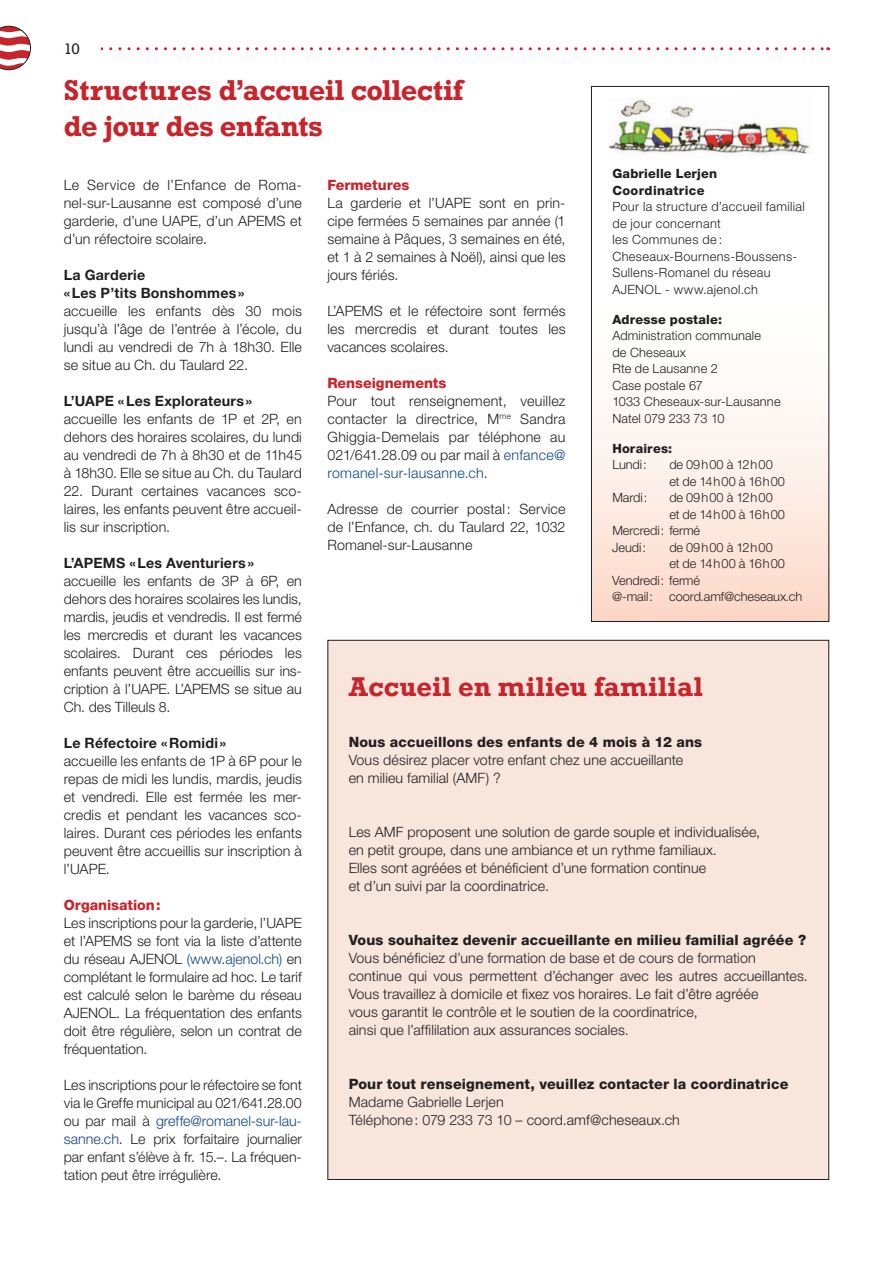
<style>
.page{position:relative;width:893px;height:1263px;background:#fff}
.page>*{position:absolute;margin:0;border:0;box-sizing:border-box;transform-origin:0 0}
.t1{font:700 27px/36px "Rockwell";letter-spacing:-.015em;color:#c8242b}
.t2{font:700 25.5px "Rockwell";letter-spacing:.005em;color:#c8242b}
.t3{font:300 14.25px/18px "Helvetica Neue LT Std";letter-spacing:.01em;color:#231f20;text-align:justify}
.t4{font:800 14.25px "Helvetica Neue LT Std";letter-spacing:.01em;color:#231f20}
.t5{font:700 14.25px/18px "Helvetica Neue LT Std";letter-spacing:.015em;color:#231f20}
.t6{font:800 14.25px "Helvetica Neue LT Std";letter-spacing:-.005em;color:#c8242b}
.t7{font:14.25px "Rockwell";color:#231f20}
.t8{font:300 12.75px/16.5px "Helvetica Neue LT Std";letter-spacing:.015em;color:#231f20}
.t9{font:800 12.75px/16.5px "Helvetica Neue LT Std";letter-spacing:.015em;color:#231f20}
.t10{font:300 12.75px "Helvetica Neue LT Std";letter-spacing:-.005em;color:#231f20}
.t11{font:300 12.75px "Helvetica Neue LT Std";letter-spacing:-.01em;color:#231f20}
.s1{color:#124787}
</style>
<div class="page">
<svg style="left:101px;top:47px;width:728px;height:3px"></svg>
<svg style="left:0;top:26px;width:31px;height:44px"></svg>
<svg style="left:593px;top:415px;width:234px;height:205px"></svg>
<img style="left:608px;top:99px;width:202px;height:55px">
<div style="left:591px;top:86px;width:238px;height:536px;border:1px solid #231f20"></div>
<div style="left:327px;top:640px;width:502px;height:539px;background:#f8e5dc"></div>
<p class="t7" style="left:64px;top:40px;width:18px">10</p>
<h1 class="t1" style="left:64px;top:72px;width:401px">Structures d’accueil collectif de jour des enfants</h1>
<p class="t3" style="left:64px;top:175px;width:240px">Le Service de l’Enfance de Roma&shy;nel-sur-Lausanne est composé d’une garderie, d’une UAPE, d’un APEMS et d’un réfectoire scolaire.</p>
<p class="t5" style="left:64px;top:265px;width:182px">La Garderie<br>«Les P’tits Bonshommes»</p>
<p class="t3" style="left:64px;top:301px;width:240px">accueille les enfants dès 30 mois jusqu’à l’âge de l’entrée à l’école, du lundi au vendredi de 7h à 18h30. Elle se situe au Ch. du Taulard 22.</p>
<p class="t5" style="left:64px;top:391px;width:190px">L’UAPE «Les Explorateurs»</p>
<p class="t3" style="left:64px;top:409px;width:240px">accueille les enfants de 1P et 2P, en dehors des horaires scolaires, du lundi au vendredi de 7h à 8h30 et de 11h45 à 18h30. Elle se situe au Ch. du Taulard</p>
<p class="t3" style="left:64px;top:481px;width:240px">22. Durant certaines vacances sco&shy;laires, les enfants peuvent être accueil&shy;lis sur inscription.</p>
<p class="t5" style="left:64px;top:553px;width:192px">L’APEMS «Les Aventuriers»</p>
<p class="t3" style="left:64px;top:571px;width:240px">accueille les enfants de 3P à 6P, en dehors des horaires scolaires les lundis, mardis, jeudis et vendredis. Il est fermé les mercredis et durant les vacances scolaires. Durant ces périodes les enfants peuvent être accueillis sur ins&shy;cription à l’UAPE. L’APEMS se situe au Ch. des Tilleuls 8.</p>
<p class="t5" style="left:64px;top:733px;width:164px">Le Réfectoire «Romidi »</p>
<p class="t3" style="left:64px;top:751px;width:240px">accueille les enfants de 1P à 6P pour le repas de midi les lundis, mardis, jeudis et vendredi. Elle est fermée les mer&shy;credis et pendant les vacances sco&shy;laires. Durant ces périodes les enfants peuvent être accueillis sur inscription à l’UAPE.</p>
<p class="t6" style="left:64px;top:896px;width:99px">Organisation:</p>
<p class="t3" style="left:64px;top:913px;width:240px">Les inscriptions pour la garderie, l’UAPE et l’APEMS se font via la liste d’attente du réseau AJENOL <span class="s1">(www.ajenol.ch)</span> en complétant le formulaire ad hoc. Le tarif est calculé selon le barème du réseau AJENOL. La fréquentation des enfants doit être régulière, selon un contrat de fréquentation.</p>
<p class="t3" style="left:64px;top:1075px;width:240px">Les inscriptions pour le réfectoire se font via le Greffe municipal au 021/641.28.00 ou par mail à <span class="s1">greffe@romanel-sur-lau&shy;sanne.ch</span>. Le prix forfaitaire journalier par enfant s’élève à fr. 15.–. La fréquen&shy;tation peut être irrégulière.</p>
<p class="t9" style="left:612px;top:165px;width:106px">Gabrielle Lerjen<br>Coordinatrice</p>
<p class="t8" style="left:612px;top:198px;width:194px">Pour la structure d’accueil familial de jour concernant<br>les Communes de :<br>Cheseaux-Bournens-Boussens-<br>Sullens-Romanel du réseau<br>AJENOL - www.ajenol.ch</p>
<p class="t9" style="left:612px;top:311px;width:111px">Adresse postale:</p>
<p class="t8" style="left:612px;top:327px;width:170px">Administration communale<br>de Cheseaux<br>Rte de Lausanne 2<br>Case postale 67<br>1033 Cheseaux-sur-Lausanne<br>Natel 079 233 73 10</p>
<p class="t9" style="left:612px;top:440px;width:61px">Horaires:</p>
<p class="t8" style="left:612px;top:456px;width:36px">Lundi:</p>
<p class="t8" style="left:669px;top:456px;width:117px">de 09h00 à 12h00 et de 14h00 à 16h00</p>
<p class="t8" style="left:612px;top:489px;width:37px">Mardi:</p>
<p class="t8" style="left:669px;top:489px;width:105px">de 09h00 à 12h00</p>
<p class="t8" style="left:669px;top:506px;width:117px">et de 14h00 à 16h00</p>
<p class="t10" style="left:612px;top:523px;width:89px">Mercredi: fermé</p>
<p class="t8" style="left:612px;top:539px;width:35px">Jeudi:</p>
<p class="t8" style="left:669px;top:539px;width:105px">de 09h00 à 12h00</p>
<p class="t8" style="left:669px;top:555px;width:117px">et de 14h00 à 16h00</p>
<p class="t11" style="left:612px;top:572px;width:89px">Vendredi: fermé</p>
<p class="t8" style="left:612px;top:588px;width:42px">@-mail:</p>
<p class="t10" style="left:669px;top:589px;width:135px">coord.amf@cheseaux.ch</p>
<p class="t6" style="left:327px;top:176px;width:83px">Fermetures</p>
<p class="t3" style="left:327px;top:193px;width:240px">La garderie et l’UAPE sont en prin&shy;cipe fermées 5 semaines par année (1 semaine à Pâques, 3 semaines en été, et 1 à 2 semaines à Noël), ainsi que les jours fériés.</p>
<p class="t3" style="left:327px;top:301px;width:240px">L’APEMS et le réfectoire sont fermés les mercredis et durant toutes les vacances scolaires.</p>
<p class="t6" style="left:327px;top:374px;width:120px">Renseignements</p>
<p class="t3" style="left:327px;top:391px;width:240px">Pour tout renseignement, veuillez contacter la directrice, M<sup>me</sup> Sandra Ghiggia-Demelais par téléphone au 021/641.28.09 ou par mail à <span class="s1">enfance@ romanel-sur-lausanne.ch</span>.</p>
<p class="t3" style="left:327px;top:499px;width:240px">Adresse de courrier postal: Service de l’Enfance, ch. du Taulard 22, 1032<br>Romanel-sur-Lausanne</p>
<h2 class="t2" style="left:349px;top:670px;width:356px">Accueil en milieu familial</h2>
<p class="t4" style="left:349px;top:734px;width:355px">Nous accueillons des enfants de 4 mois à 12 ans</p>
<p class="t3" style="left:349px;top:751px;width:336px">Vous désirez placer votre enfant chez une accueillante en milieu familial (AMF) ?</p>
<p class="t3" style="left:349px;top:823px;width:413px;text-align:left">Les AMF proposent une solution de garde souple et individualisée, en petit groupe, dans une ambiance et un rythme familiaux.<br>Elles sont agréées et bénéficient d’une formation continue<br>et d’un suivi par la coordinatrice.</p>
<p class="t4" style="left:349px;top:932px;width:459px">Vous souhaitez devenir accueillante en milieu familial agréée ?</p>
<p class="t3" style="left:349px;top:949px;width:461px;text-align:left">Vous bénéficiez d’une formation de base et de cours de formation continue qui vous permettent d’échanger avec les autres accueillantes.<br>Vous travaillez à domicile et fixez vos horaires. Le fait d’être agréée<br>vous garantit le contrôle et le soutien de la coordinatrice,<br>ainsi que l’affililation aux assurances sociales.</p>
<p class="t4" style="left:349px;top:1076px;width:441px">Pour tout renseignement, veuillez contacter la coordinatrice</p>
<p class="t3" style="left:349px;top:1093px;width:333px">Madame Gabrielle Lerjen<br>Téléphone: 079 233 73 10 – coord.amf@cheseaux.ch</p>
</div>
